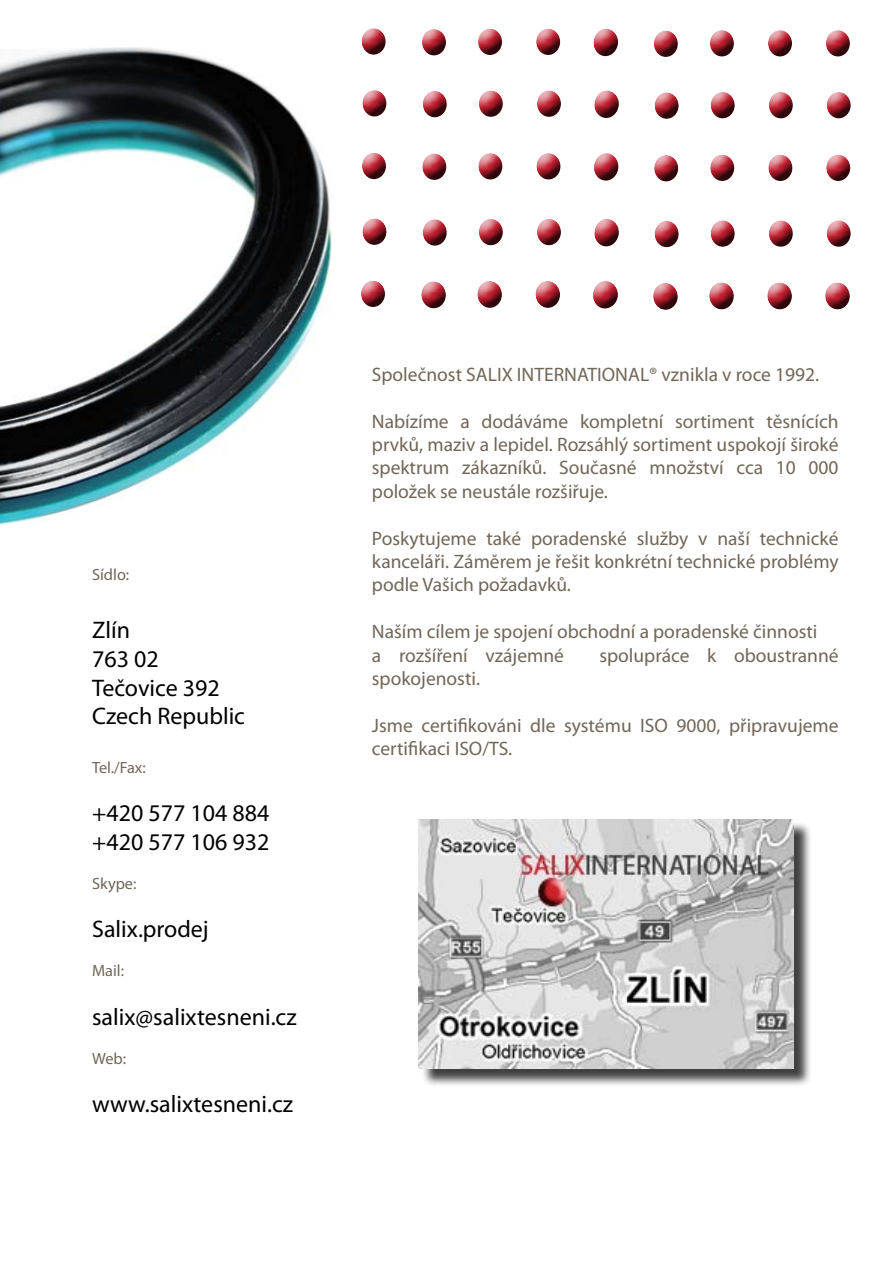
<style>
.page{position:relative;width:893px;height:1263px;background:#fff}
.page>*{position:absolute;margin:0;border:0;box-sizing:border-box;transform-origin:0 0}
.t1{font:24px/28.8px "Myriad Pro";color:#000}
.t2{font:19.5px/23.4px "Myriad Pro";color:#716658;text-align:justify}
.t3{font:16.35px "Myriad Pro";color:#716658}
</style>
<div class="page">
<div style="left:421px;top:822px;width:397px;height:272px;background:#000;opacity:.75"></div>
<img style="left:418px;top:819px;width:376px;height:249px">
<img style="left:0;top:47px;width:332px;height:478px">
<div style="left:591px;top:29px;width:261px;height:284px;background:#000;opacity:.75"></div>
<div style="left:360px;top:28px;width:261px;height:283px;background:#000;opacity:.75"></div>
<p class="t3" style="left:92px;top:565px;width:39px">Sídlo:</p>
<p class="t1" style="left:92px;top:615px;width:154px">Zlín<br>763 02<br>Tečovice 392<br>Czech Republic</p>
<p class="t3" style="left:92px;top:757px;width:55px">Tel./Fax:</p>
<p class="t1" style="left:92px;top:798px;width:179px">+420 577 104 884 +420 577 106 932</p>
<p class="t3" style="left:92px;top:873px;width:46px">Skype:</p>
<p class="t1" style="left:92px;top:914px;width:118px">Salix.prodej</p>
<p class="t3" style="left:92px;top:961px;width:34px">Mail:</p>
<p class="t1" style="left:92px;top:1002px;width:206px">salix@salixtesneni.cz</p>
<p class="t3" style="left:92px;top:1048px;width:36px">Web:</p>
<p class="t1" style="left:92px;top:1089px;width:202px">www.salixtesneni.cz</p>
<p class="t2" style="left:372px;top:362px;width:449px">Společnost SALIX INTERNATIONAL® vznikla v roce 1992.</p>
<p class="t2" style="left:372px;top:409px;width:468px">Nabízíme a dodáváme kompletní sortiment těsnících prvků, maziv a lepidel. Rozsáhlý sortiment uspokojí široké spektrum zákazníků. Současné množství cca 10 000 položek se neustále rozšiřuje.</p>
<p class="t2" style="left:372px;top:526px;width:468px">Poskytujeme také poradenské služby v naší technické kanceláři. Záměrem je řešit konkrétní technické problémy podle Vašich požadavků.</p>
<p class="t2" style="left:372px;top:620px;width:447px">Naším cílem je spojení obchodní a poradenské činnosti a rozšíření vzájemné</p>
<p class="t2" style="left:599px;top:643px;width:241px">spolupráce k oboustranné</p>
<p class="t2" style="left:372px;top:666px;width:110px">spokojenosti.</p>
<p class="t2" style="left:372px;top:713px;width:468px">Jsme certifikováni dle systému ISO 9000, připravujeme certifikaci ISO/TS.</p>
</div>
